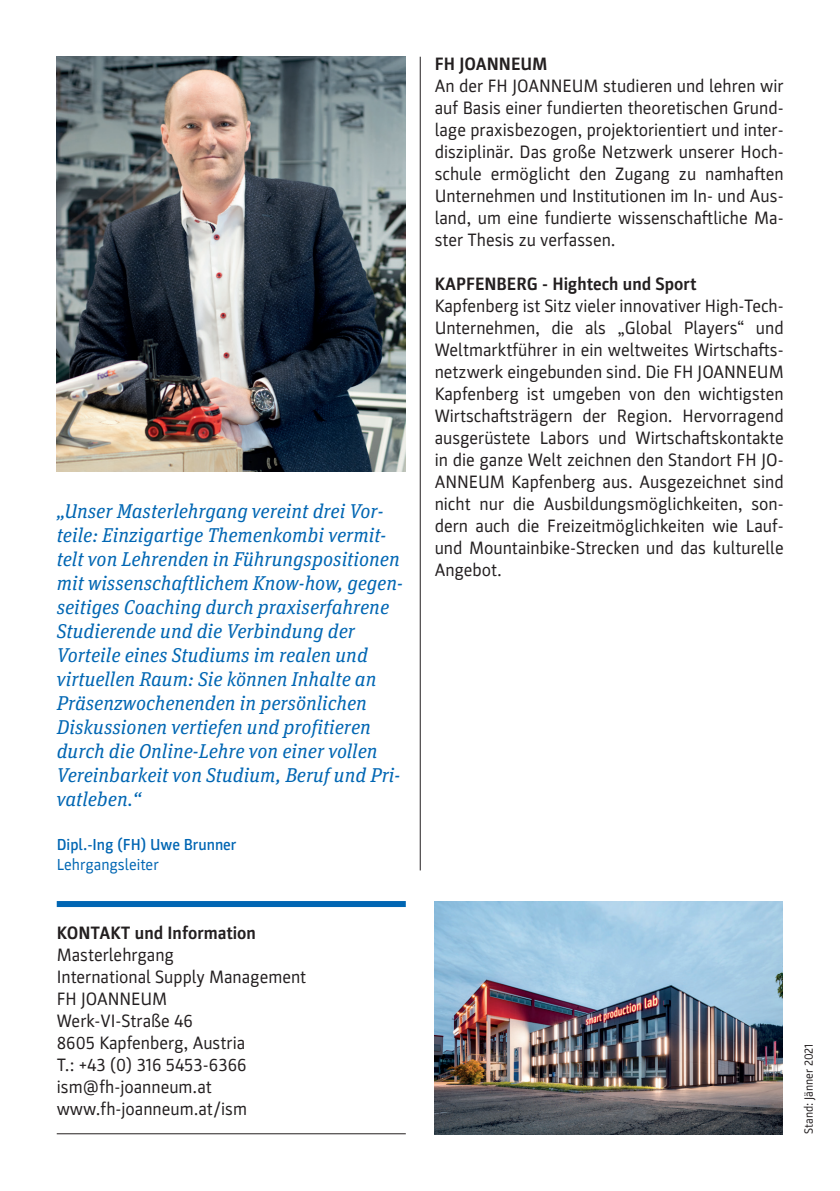
<style>
.page{position:relative;width:840px;height:1191px;background:#fff}
.page>*{position:absolute;margin:0;border:0;box-sizing:border-box;transform-origin:0 0}
.t1{font:italic 20px/24px "Unit Slab OT";color:#0166b3}
.t2{font:18px/22px "Parka";color:#231f20;text-align:justify}
.t3{font:700 18px "Parka";color:#231f20}
.t4{font:500 16px "Parka";color:#0166b3}
.t5{font:16px "Parka";color:#0166b3}
.t6{font:12px "Parka";color:#231f20}
</style>
<div class="page">
<hr style="left:57px;top:1133px;width:348px;height:1px;background:#231f20">
<div style="left:57px;top:901px;width:348px;height:6px;background:#0166b3"></div>
<hr style="left:419px;top:57px;width:1px;height:813px;background:#231f20">
<img style="left:57px;top:57px;width:348px;height:415px">
<img style="left:434px;top:901px;width:348px;height:233px">
<p class="t1" style="left:57px;top:499px;width:347px">„Unser Masterlehrgang vereint drei Vor&shy;teile: Einzigartige Themenkombi vermit&shy;telt von Lehrenden in Führungspositionen mit wissenschaftlichem Know-how, gegen&shy;seitiges Coaching durch praxiserfahrene Studierende und die Verbindung der Vorteile eines Studiums im realen und virtuellen Raum: Sie können Inhalte an Präsenzwochenenden in persönlichen Diskussionen vertiefen und profitieren durch die Online-Lehre von einer vollen Vereinbarkeit von Studium, Beruf und Pri&shy;vatleben.“</p>
<p class="t4" style="left:57px;top:836px;width:181px">Dipl.-Ing (FH) Uwe Brunner</p>
<p class="t5" style="left:57px;top:856px;width:103px">Lehrgangsleiter</p>
<p class="t3" style="left:57px;top:922px;width:200px">KONTAKT und Information</p>
<p class="t2" style="left:57px;top:944px;width:251px;text-align:left">Masterlehrgang<br>International Supply Management<br>FH JOANNEUM<br>Werk-VI-Straße 46<br>8605 Kapfenberg, Austria<br>T.: +43 (0) 316 5453-6366 ism@fh-joanneum.at www.fh-joanneum.at/ism</p>
<p class="t3" style="left:434px;top:54px;width:114px">FH JOANNEUM</p>
<p class="t2" style="left:434px;top:75px;width:350px">An der FH JOANNEUM studieren und lehren wir auf Basis einer fundierten theoretischen Grund&shy;lage praxisbezogen, projektorientiert und inter&shy;disziplinär. Das große Netzwerk unserer Hoch&shy;schule ermöglicht den Zugang zu namhaften Unternehmen und Institutionen im In- und Aus&shy;land, um eine fundierte wissenschaftliche Ma&shy;ster Thesis zu verfassen.</p>
<p class="t3" style="left:434px;top:274px;width:263px">KAPFENBERG - Hightech und Sport</p>
<p class="t2" style="left:434px;top:295px;width:350px">Kapfenberg ist Sitz vieler innovativer High-Tech-Unternehmen, die als „Global Players“ und Weltmarktführer in ein weltweites Wirtschafts&shy;netzwerk eingebunden sind. Die FH JOANNEUM Kapfenberg ist umgeben von den wichtigsten Wirtschaftsträgern der Region. Hervorragend ausgerüstete Labors und Wirtschaftskontakte in die ganze Welt zeichnen den Standort FH JO-ANNEUM Kapfenberg aus. Ausgezeichnet sind nicht nur die Ausbildungsmöglichkeiten, son&shy;dern auch die Freizeitmöglichkeiten wie Lauf&shy;und Mountainbike-Strecken und das kulturelle Angebot.</p>
<p class="t6" style="left:801px;top:1134px;width:92px;rotate:-90deg">Stand: Jänner 2021</p>
</div>
